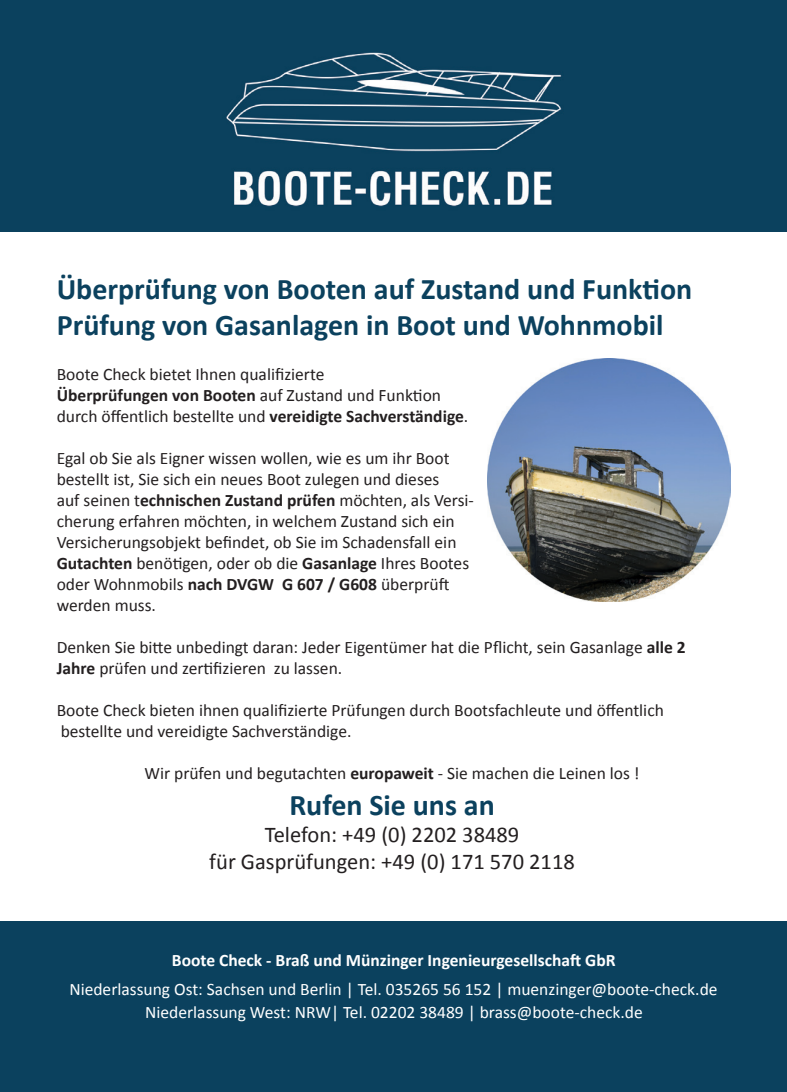
<style>
.page{position:relative;width:787px;height:1092px;background:#fff}
.page>*{position:absolute;margin:0;border:0;box-sizing:border-box;transform-origin:0 0}
.t1{font:700 30px/36px "Calibri";color:#0b415e}
.t2{font:22.5px/27px "Calibri";color:#231f20;text-align:center}
.t3{font:17.5px/21px "Calibri";color:#231f20}
.t4{font:17.5px/23.5px "Calibri";color:#fff;text-align:center}
.t5{font:700 17.5px "Calibri";color:#fff}
.s1{font-weight:700}
</style>
<div class="page">
<div style="left:0;top:0;width:787px;height:231px;background:#0b415e"></div>
<div style="left:0;top:921px;width:787px;height:170px;background:#0b415e"></div>
<img style="left:487px;top:359px;width:243px;height:242px">
<img style="left:226px;top:52px;width:336px;height:154px">
<h1 class="t1" style="left:57px;top:271px;width:637px">Überprüfung von Booten auf Zustand und Funktion<br>Prüfung von Gasanlagen in Boot und Wohnmobil</h1>
<p class="t3" style="left:57px;top:363px;width:413px">Boote Check bietet Ihnen qualifizierte<br><span class="s1">Überprüfungen von Booten</span> auf Zustand und Funktion durch öffentlich bestellte und <span class="s1">vereidigte Sachverständige</span>.</p>
<p class="t3" style="left:57px;top:447px;width:419px">Egal ob Sie als Eigner wissen wollen, wie es um ihr Boot bestellt ist, Sie sich ein neues Boot zulegen und dieses<br>auf seinen t<span class="s1">echnischen Zustand prüfen</span> möchten, als Versi&shy;cherung erfahren möchten, in welchem Zustand sich ein Versicherungsobjekt befindet, ob Sie im Schadensfall ein <span class="s1">Gutachten</span> benötigen, oder ob die <span class="s1">Gasanlage</span> Ihres Bootes oder Wohnmobils <span class="s1">nach DVGW G 607 / G608</span> überprüft werden muss.</p>
<p class="t3" style="left:57px;top:636px;width:630px">Denken Sie bitte unbedingt daran: Jeder Eigentümer hat die Pflicht, sein Gasanlage <span class="s1">alle 2<br>Jahre</span> prüfen und zertifizieren zu lassen.</p>
<p class="t3" style="left:57px;top:699px;width:608px">Boote Check bieten ihnen qualifizierte Prüfungen durch Bootsfachleute und öffentlich bestellte und vereidigte Sachverständige.</p>
<p class="t3" style="left:144px;top:762px;width:496px">Wir prüfen und begutachten <span class="s1">europaweit</span> - Sie machen die Leinen los !</p>
<h1 class="t1" style="left:289px;top:787px;width:207px">Rufen Sie uns an</h1>
<p class="t2" style="left:209px;top:821px;width:367px">Telefon: +49 (0) 2202 38489<br>für Gasprüfungen: +49 (0) 171 570 2118</p>
<p class="t5" style="left:172px;top:948px;width:445px">Boote Check - Braß und Münzinger Ingenieurgesellschaft GbR</p>
<p class="t4" style="left:69px;top:976px;width:649px">Niederlassung Ost: Sachsen und Berlin | Tel. 035265 56 152 | muenzinger@boote-check.de<br>Niederlassung West: NRW| Tel. 02202 38489 | brass@boote-check.de</p>
</div>
